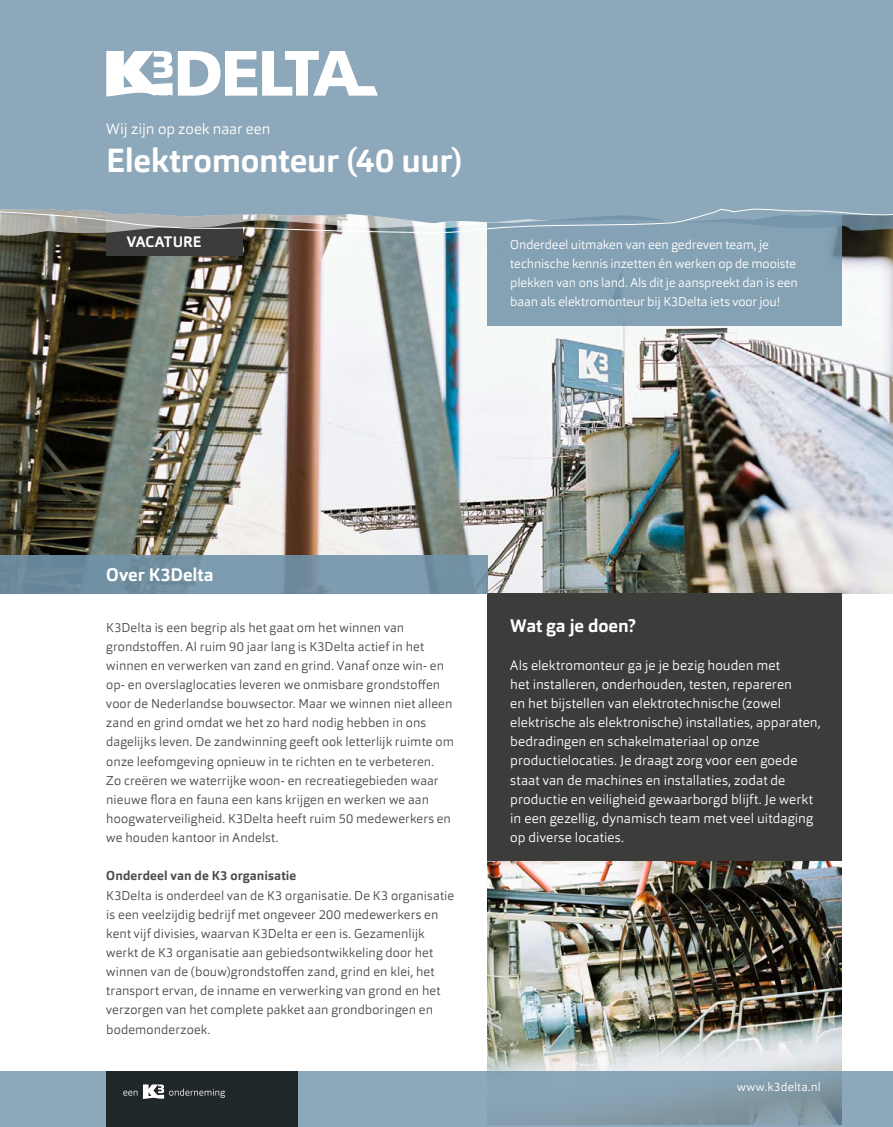
<style>
.page{position:relative;width:893px;height:1127px;background:#fff}
.page>*{position:absolute;margin:0;border:0;box-sizing:border-box;transform-origin:0 0}
.t1{font:700 33px "Orgon";letter-spacing:-.01em;color:#fff}
.t2{font:700 18px "Orgon";letter-spacing:-.005em;color:#fff}
.t3{font:300 15px "Orgon";color:#fff}
.t4{font:700 15px "Orgon";color:#fff}
.t5{font:300 13.5px/19.2px "Orgon";letter-spacing:.005em;color:#fff}
.t6{font:300 12.75px/19.2px "Orgon";letter-spacing:.005em;color:#4a4a49}
.t7{font:300 12.75px/19.2px "Orgon";letter-spacing:-.01em;color:#fff}
.t8{font:700 12.75px "Orgon";letter-spacing:.01em;color:#4a4a49}
.t9{font:300 12px "Orgon";letter-spacing:.015em;color:#fff}
</style>
<div class="page">
<img style="left:0;top:236px;width:893px;height:357px">
<div style="left:106px;top:210px;width:136px;height:46px;background:#3c3c3b"></div>
<div style="left:488px;top:593px;width:354px;height:509px;background:#3c3c3b"></div>
<img style="left:488px;top:861px;width:354px;height:210px">
<div style="left:488px;top:0;width:354px;height:325px;background:#85a2b4"></div>
<div style="left:0;top:0;width:893px;height:208px;background:#8da8ba"></div>
<svg style="left:0;top:208px;width:893px;height:26px"></svg>
<svg style="left:0;top:1071px;width:893px;height:56px;background:#88a2b3"></svg>
<div style="left:106px;top:1071px;width:192px;height:56px;background:#20272b"></div>
<svg style="left:123px;top:1090px;width:14px;height:5px"></svg>
<svg style="left:143px;top:1084px;width:82px;height:15px"></svg>
<svg style="left:106px;top:51px;width:272px;height:46px"></svg>
<div style="left:0;top:555px;width:488px;height:39px;background:linear-gradient(to right,#6c8b9d,#7d9bae)"></div>
<p class="t3" style="left:106px;top:119px;width:166px">Wij zijn op zoek naar een</p>
<h1 class="t1" style="left:106px;top:140px;width:357px">Elektromonteur (40 uur)</h1>
<p class="t4" style="left:127px;top:232px;width:76px">VACATURE</p>
<p class="t7" style="left:510px;top:235px;width:289px">Onderdeel uitmaken van een gedreven team, je technische kennis inzetten én werken op de mooiste plekken van ons land. Als dit je aanspreekt dan is een baan als elektromonteur bij K3Delta iets voor jou!</p>
<h2 class="t2" style="left:106px;top:563px;width:109px">Over K3Delta</h2>
<p class="t6" style="left:106px;top:617px;width:349px">K3Delta is een begrip als het gaat om het winnen van grondstoffen. Al ruim 90 jaar lang is K3Delta actief in het winnen en verwerken van zand en grind. Vanaf onze win- en op- en overslaglocaties leveren we onmisbare grondstoffen voor de Nederlandse bouwsector. Maar we winnen niet alleen zand en grind omdat we het zo hard nodig hebben in ons dagelijks leven. De zandwinning geeft ook letterlijk ruimte om onze leefomgeving opnieuw in te richten en te verbeteren.<br>Zo creëren we waterrijke woon- en recreatiegebieden waar nieuwe flora en fauna een kans krijgen en werken we aan hoogwaterveiligheid. K3Delta heeft ruim 50 medewerkers en we houden kantoor in Andelst.</p>
<p class="t8" style="left:106px;top:868px;width:192px">Onderdeel van de K3 organisatie</p>
<p class="t6" style="left:106px;top:885px;width:349px">K3Delta is onderdeel van de K3 organisatie. De K3 organisatie is een veelzijdig bedrijf met ongeveer 200 medewerkers en kent vijf divisies, waarvan K3Delta er een is. Gezamenlijk werkt de K3 organisatie aan gebiedsontwikkeling door het winnen van de (bouw)grondstoffen zand, grind en klei, het transport ervan, de inname en verwerking van grond en het verzorgen van het complete pakket aan grondboringen en bodemonderzoek.</p>
<h2 class="t2" style="left:510px;top:614px;width:127px">Wat ga je doen?</h2>
<p class="t5" style="left:510px;top:655px;width:312px">Als elektromonteur ga je je bezig houden met<br>het installeren, onderhouden, testen, repareren<br>en het bijstellen van elektrotechnische (zowel elektrische als elektronische) installaties, apparaten, bedradingen en schakelmateriaal op onze productielocaties. Je draagt zorg voor een goede staat van de machines en installaties, zodat de productie en veiligheid gewaarborgd blijft. Je werkt in een gezellig, dynamisch team met veel uitdaging op diverse locaties.</p>
<p class="t9" style="left:737px;top:1079px;width:85px">www.k3delta.nl</p>
</div>
